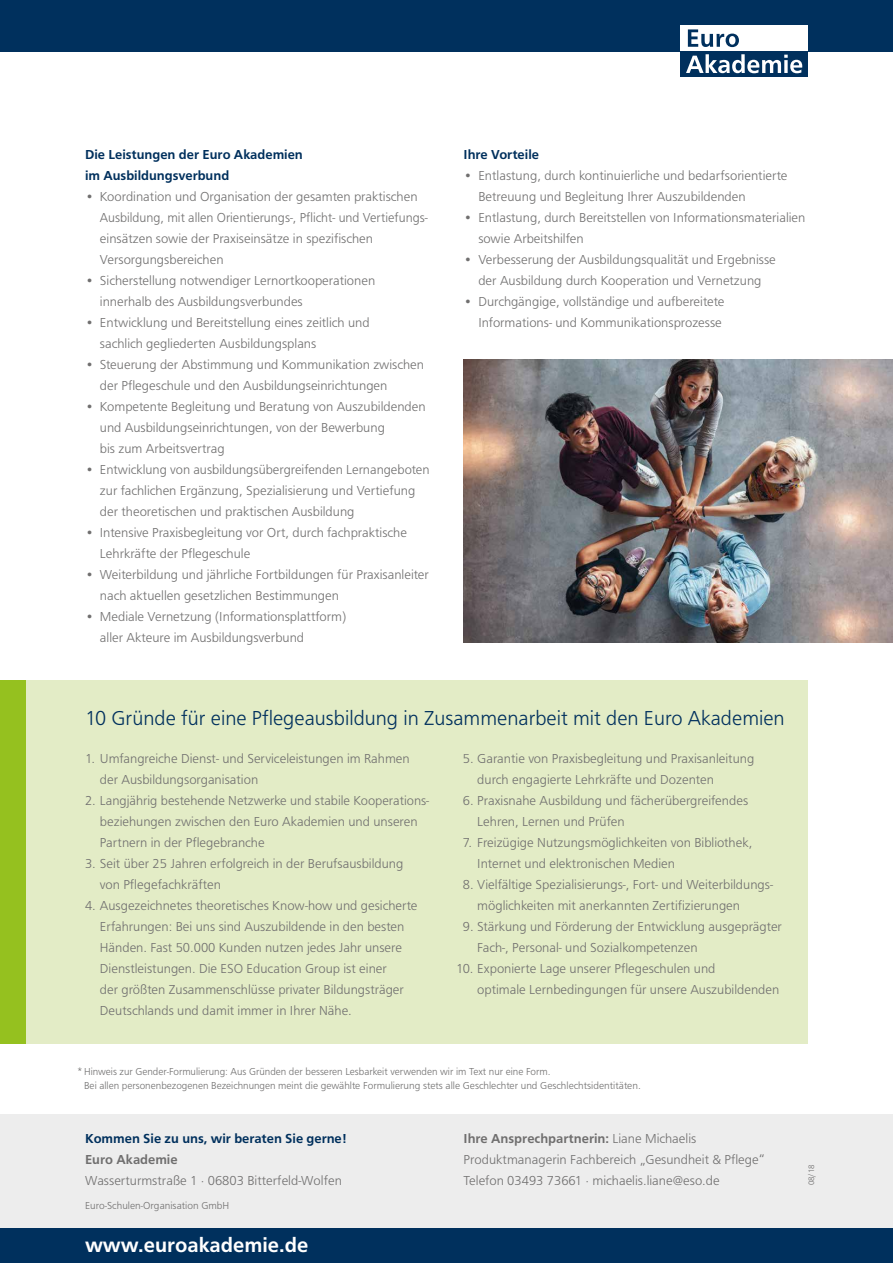
<style>
.page{position:relative;width:893px;height:1263px;background:#fff}
.page>*{position:absolute;margin:0;border:0;box-sizing:border-box;transform-origin:0 0}
.t1{font:300 21px "Front Page";color:#00305d}
.t2{font:700 21px "Front Page";color:#fff}
.t3{font:300 13.5px/21px "Front Page";color:#706f6f}
.t4{font:700 13.5px/21px "Front Page";color:#00305d}
.t5{font:700 13.5px "Front Page";color:#706f6f}
.t6{font:300 10.5px/13.5px "Front Page";color:#706f6f}
.t7{font:300 8.25px "Front Page";color:#706f6f}
.s1{font-weight:700}
</style>
<div class="page">
<div style="left:0;top:1114px;width:893px;height:115px;background:#ededed"></div>
<div style="left:0;top:0;width:893px;height:51px;background:#00305d"></div>
<div style="left:680px;top:26px;width:128px;height:25px;background:#fff"></div>
<div style="left:680px;top:51px;width:128px;height:26px;background:#00305d"></div>
<svg style="left:688px;top:29px;width:51px;height:18px"></svg>
<svg style="left:686px;top:54px;width:116px;height:19px"></svg>
<div style="left:0;top:1229px;width:893px;height:34px;background:#00305d"></div>
<div style="left:0;top:681px;width:808px;height:363px;background:#e3ecc6"></div>
<div style="left:0;top:681px;width:26px;height:363px;background:#95c11f"></div>
<img style="left:463px;top:359px;width:430px;height:283px">
<p class="t4" style="left:85px;top:144px;width:219px">Die Leistungen der Euro Akademien im Ausbildungsverbund</p>
<p class="t3" style="left:100px;top:186px;width:328px;text-indent:-15px">• Koordination und Organisation der gesamten praktischen Ausbildung, mit allen Orientierungs-, Pflicht- und Vertiefungs-- einsätzen sowie der Praxiseinsätze in spezifischen Versorgungsbereichen</p>
<p class="t3" style="left:100px;top:270px;width:277px;text-indent:-15px">• Sicherstellung notwendiger Lernortkooperationen innerhalb des Ausbildungsverbundes</p>
<p class="t3" style="left:100px;top:312px;width:271px;text-indent:-15px">• Entwicklung und Bereitstellung eines zeitlich und sachlich gegliederten Ausbildungsplans</p>
<p class="t3" style="left:100px;top:354px;width:326px;text-indent:-15px">• Steuerung der Abstimmung und Kommunikation zwischen der Pflegeschule und den Ausbildungseinrichtungen</p>
<p class="t3" style="left:100px;top:396px;width:327px;text-indent:-15px">• Kompetente Begleitung und Beratung von Auszubildenden und Ausbildungseinrichtungen, von der Bewerbung<br>bis zum Arbeitsvertrag</p>
<p class="t3" style="left:100px;top:459px;width:331px;text-indent:-15px">• Entwicklung von ausbildungsübergreifenden Lernangeboten zur fachlichen Ergänzung, Spezialisierung und Vertiefung der theoretischen und praktischen Ausbildung</p>
<p class="t3" style="left:100px;top:522px;width:309px;text-indent:-15px">• Intensive Praxisbegleitung vor Ort, durch fachpraktische<br>Lehrkräfte der Pflegeschule</p>
<p class="t3" style="left:100px;top:564px;width:331px;text-indent:-15px">• Weiterbildung und jährliche Fortbildungen für Praxisanleiter nach aktuellen gesetzlichen Bestimmungen</p>
<p class="t3" style="left:100px;top:606px;width:248px;text-indent:-15px">• Mediale Vernetzung (Informationsplattform) aller Akteure im Ausbildungsverbund</p>
<p class="t4" style="left:463px;top:144px;width:77px">Ihre Vorteile</p>
<p class="t3" style="left:478px;top:165px;width:311px;text-indent:-15px">• Entlastung, durch kontinuierliche und bedarfsorientierte<br>Betreuung und Begleitung Ihrer Auszubildenden</p>
<p class="t3" style="left:478px;top:207px;width:329px;text-indent:-15px">• Entlastung, durch Bereitstellen von Informationsmaterialien sowie Arbeitshilfen</p>
<p class="t3" style="left:463px;top:249px;width:314px;text-align:center">• Verbesserung der Ausbildungsqualität und Ergebnisse der Ausbildung durch Kooperation und Vernetzung</p>
<p class="t3" style="left:463px;top:291px;width:262px;text-align:right">• Durchgängige, vollständige und aufbereitete<br>Informations- und Kommunikationsprozesse</p>
<h1 class="t1" style="left:85px;top:706px;width:701px">10 Gründe für eine Pflegeausbildung in Zusammenarbeit mit den Euro Akademien</h1>
<p class="t3" style="left:100px;top:748px;width:311px;text-indent:-15px">1. Umfangreiche Dienst- und Serviceleistungen im Rahmen der Ausbildungsorganisation</p>
<p class="t3" style="left:100px;top:790px;width:329px;text-indent:-15px">2. Langjährig bestehende Netzwerke und stabile Kooperations-- beziehungen zwischen den Euro Akademien und unseren<br>Partnern in der Pflegebranche</p>
<p class="t3" style="left:100px;top:853px;width:305px;text-indent:-15px">3. Seit über 25 Jahren erfolgreich in der Berufsausbildung von Pflegefachkräften</p>
<p class="t3" style="left:100px;top:895px;width:319px;text-indent:-15px">4. Ausgezeichnetes theoretisches Know-how und gesicherte Erfahrungen: Bei uns sind Auszubildende in den besten Händen. Fast 50.000 Kunden nutzen jedes Jahr unsere Dienstleistungen. Die ESO Education Group ist einer<br>der größten Zusammenschlüsse privater Bildungsträger Deutschlands und damit immer in Ihrer Nähe.</p>
<p class="t3" style="left:477px;top:748px;width:279px;text-indent:-15px">5. Garantie von Praxisbegleitung und Praxisanleitung durch engagierte Lehrkräfte und Dozenten</p>
<p class="t3" style="left:477px;top:790px;width:272px;text-indent:-15px">6. Praxisnahe Ausbildung und fächerübergreifendes<br>Lehren, Lernen und Prüfen</p>
<p class="t3" style="left:477px;top:832px;width:277px;text-indent:-15px">7. Freizügige Nutzungsmöglichkeiten von Bibliothek,<br>Internet und elektronischen Medien</p>
<p class="t3" style="left:477px;top:874px;width:297px;text-indent:-15px">8. Vielfältige Spezialisierungs-, Fort- und Weiterbildungs&shy;möglichkeiten mit anerkannten Zertifizierungen</p>
<p class="t3" style="left:477px;top:916px;width:306px;text-indent:-15px">9. Stärkung und Förderung der Entwicklung ausgeprägter<br>Fach-, Personal- und Sozialkompetenzen</p>
<p class="t3" style="left:477px;top:958px;width:303px;text-indent:-21px">10. Exponierte Lage unserer Pflegeschulen und<br>optimale Lernbedingungen für unsere Auszubildenden</p>
<p class="t6" style="left:84px;top:1065px;width:558px;text-indent:-7px">* Hinweis zur Gender-Formulierung: Aus Gründen der besseren Lesbarkeit verwenden wir im Text nur eine Form.<br>Bei allen personenbezogenen Bezeichnungen meint die gewählte Formulierung stets alle Geschlechter und Geschlechtsidentitäten.</p>
<p class="t4" style="left:85px;top:1128px;width:263px">Kommen Sie zu uns, wir beraten Sie gerne!</p>
<p class="t5" style="left:85px;top:1152px;width:94px">Euro Akademie</p>
<p class="t3" style="left:85px;top:1170px;width:258px">Wasserturmstraße 1 · 06803 Bitterfeld-Wolfen</p>
<p class="t6" style="left:85px;top:1199px;width:146px">Euro-Schulen-Organisation GmbH</p>
<h1 class="t2" style="left:85px;top:1232px;width:225px">www.euroakademie.de</h1>
<p class="t3" style="left:463px;top:1128px;width:303px"><span class="s1">Ihre Ansprechpartnerin:</span> Liane Michaelis<br>Produktmanagerin Fachbereich „Gesundheit &amp; Pflege“<br>Telefon 03493 73661 · michaelis.liane@eso.de</p>
<p class="t7" style="left:807px;top:1185px;width:22px;rotate:-90deg">08/18</p>
</div>
